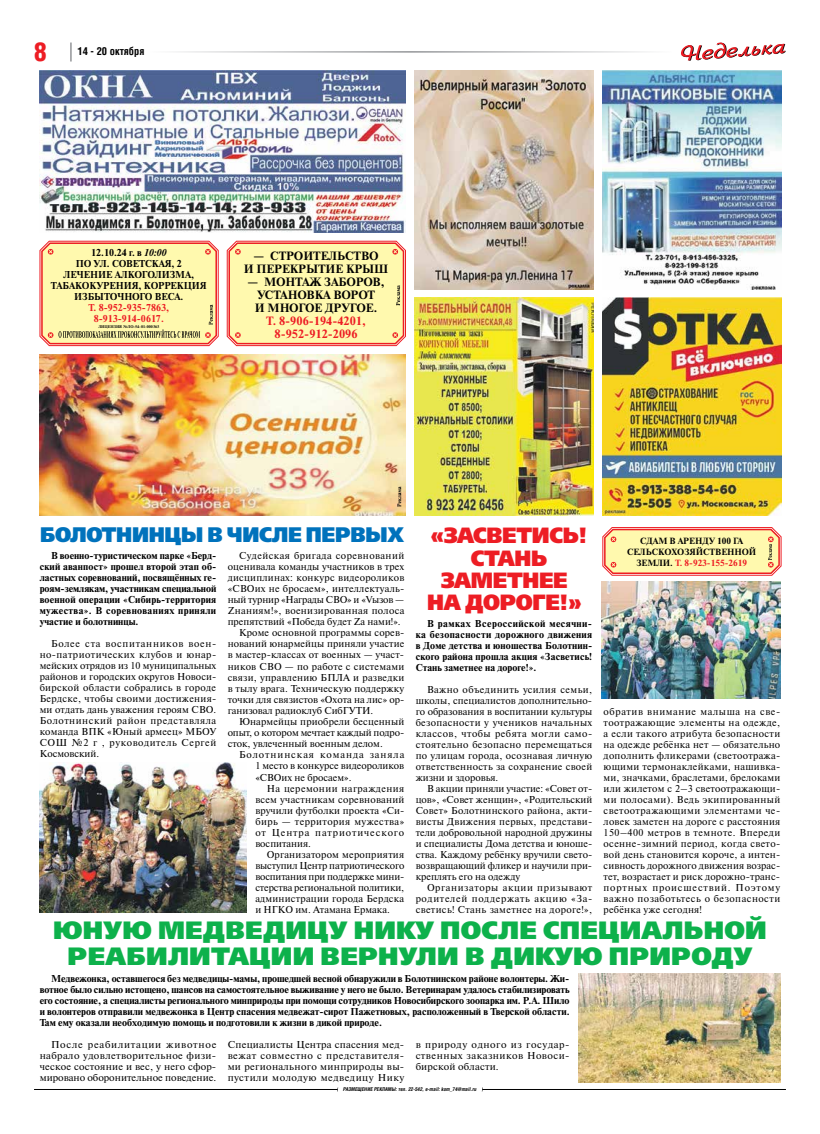
<style>
.page{position:relative;width:820px;height:1134px;background:#fff}
.page>*{position:absolute;margin:0;border:0;box-sizing:border-box;transform-origin:0 0}
.t1{font:25px/26px "Free Set Black C";letter-spacing:.01em;color:#0db14b;text-align:center}
.t2{font:25px "AG Letterica Demi Condensed C";color:#ed1d24}
.t3{font:22px/22.3px "Free Set Black C";letter-spacing:-.015em;color:#ed1d24;text-align:center;scale:.94 1}
.t4{font:21px "Free Set Black C";letter-spacing:-.015em;color:#0072bc;scale:.94 1}
.t5{font:700 12px/13px "Newton C";color:#000;text-align:center}
.t6{font:700 12px/13px "Newton C";color:#ed1d24;text-align:center}
.t7{font:700 10.5px "AG Letterica Condensed C";color:#000}
.t8{font:10px/11px "Newton C";letter-spacing:.015em;color:#000;text-align:justify}
.t9{font:700 10px/11px "Newton C";color:#000;text-align:justify}
.t10{font:10px "Newton C";letter-spacing:-.01em;color:#000}
.t11{font:10px "Newton C";letter-spacing:-.015em;color:#000}
.t12{font:10px "Newton C";letter-spacing:.04em;color:#000}
.t13{font:700 10px/11px "Newton C";color:#ed1d24;text-align:center}
.t14{font:10px "Newton C";letter-spacing:.045em;color:#000}
.t15{font:10px "Newton C";letter-spacing:.095em;color:#000}
.t16{font:10px "Newton C";letter-spacing:.09em;color:#000}
.t17{font:700 9px/11px "Newton C";color:#000;text-align:center}
.t18{font:italic 700 5px "AG Letterica Condensed C";color:#000}
.t19{font:700 4px "Newton C";color:#000}
.s1{font-style:italic}
.s2{color:#ed1d24}
</style>
<div class="page">
<svg style="left:681px;top:42px;width:104px;height:19px"></svg>
<svg style="left:70px;top:43px;width:2px;height:19px"></svg>
<hr style="left:147px;top:51px;width:263px;height:2px;background:#939598">
<hr style="left:410px;top:51px;width:262px;height:2px;background:#939598">
<hr style="left:34px;top:1089px;width:303px;height:1px;background:#000">
<hr style="left:482px;top:1089px;width:303px;height:1px;background:#000">
<img style="left:601px;top:581px;width:179px;height:118px">
<img style="left:578px;top:974px;width:202px;height:109px">
<img style="left:40px;top:763px;width:207px;height:150px">
<svg style="left:226px;top:240px;width:180px;height:106px;background:#fdeba8"></svg>
<svg style="left:602px;top:527px;width:179px;height:49px;background:#fbdca0"></svg>
<img style="left:40px;top:354px;width:365px;height:162px">
<svg style="left:397px;top:486px;width:4px;height:21px"></svg>
<svg style="left:39px;top:240px;width:180px;height:106px;background:#f8e4a3"></svg>
<img style="left:602px;top:71px;width:179px;height:218px">
<img style="left:414px;top:71px;width:178px;height:218px">
<img style="left:602px;top:298px;width:179px;height:218px">
<img style="left:40px;top:71px;width:365px;height:161px">
<img style="left:414px;top:298px;width:178px;height:218px">
<h1 class="t2" style="left:34px;top:37px;width:14px">8</h1>
<p class="t7" style="left:77px;top:45px;width:68px">14 - 20 октября</p>
<p class="t9" style="left:51px;top:247px;width:157px;text-align:center">12.10.24 г. в <span class="s1">10:00<br></span>ПО УЛ. СОВЕТСКАЯ, 2<br>ЛЕЧЕНИЕ АЛКОГОЛИЗМА,<br>ТАБАКОКУРЕНИЯ, КОРРЕКЦИЯ<br>ИЗБЫТОЧНОГО ВЕСА.</p>
<p class="t13" style="left:88px;top:302px;width:82px">Т. 8-952-935-7863,<br>8-913-914-0617.</p>
<p class="t19" style="left:98px;top:325px;width:62px">ЛИЦЕНЗИЯ №ЛО-54-01-000363</p>
<p class="t5" style="left:244px;top:249px;width:146px">— СТРОИТЕЛЬСТВО<br>И ПЕРЕКРЫТИЕ КРЫШ</p>
<p class="t5" style="left:247px;top:275px;width:138px">— МОНТАЖ ЗАБОРОВ,<br>УСТАНОВКА ВОРОТ<br>И МНОГОЕ ДРУГОЕ.</p>
<p class="t6" style="left:266px;top:314px;width:101px">Т. 8-906-194-4201,<br>8-952-912-2096</p>
<h3 class="t4" style="left:40px;top:522px;width:388px">БОЛОТНИНЦЫ В ЧИСЛЕ ПЕРВЫХ</h3>
<p class="t9" style="left:40px;top:550px;width:178px;text-indent:11px">В военно-туристическом парке «Берд&shy;ский аванпост» прошел второй этап об&shy;ластных соревнований, посвящённых ге&shy;роям-землякам, участникам специальной военной операции «Сибирь-территория мужества». В соревнованиях приняли участие и болотнинцы.</p>
<p class="t8" style="left:40px;top:638px;width:178px;text-indent:11px">Более ста воспитанников воен&shy;но-патриотических клубов и юнар&shy;мейских отрядов из 10 муниципальных районов и городских округов Новоси&shy;бирской области собрались в городе Бердске, чтобы своими достижения&shy;ми отдать дань уважения героям СВО.<br>Болотнинский район представляла команда ВПК «Юный армеец» МБОУ СОШ №2 г , руководитель Сергей Космовский.</p>
<h2 class="t3" style="left:427px;top:525px;width:172px">«ЗАСВЕТИСЬ!<br>СТАНЬ<br>ЗАМЕТНЕЕ<br>НА ДОРОГЕ!»</h2>
<p class="t9" style="left:415px;top:618px;width:178px;text-indent:11px">В рамках Всероссийской месячни&shy;ка безопасности дорожного движения в Доме детства и юношества Болотнин&shy;ского района прошла акция «Засветись!<br>Стань заметнее на дороге!».</p>
<p class="t8" style="left:415px;top:684px;width:178px;text-indent:11px">Важно объединить усилия семьи, школы, специалистов дополнительно&shy;го образования в воспитании культуры безопасности у учеников начальных классов, чтобы ребята могли само&shy;стоятельно безопасно перемещаться по улицам города, осознавая личную ответственность за сохранение своей жизни и здоровья.</p>
<p class="t8" style="left:415px;top:783px;width:178px;text-indent:11px">В акции приняли участие: «Совет от&shy;цов», «Совет женщин», «Родительский Совет» Болотнинского района, акти&shy;висты Движения первых, представи&shy;тели добровольной народной дружины и специалисты Дома детства и юноше&shy;ства. Каждому ребёнку вручили свето&shy;возвращающий фликер и научили при&shy;креплять его на одежду</p>
<p class="t8" style="left:415px;top:882px;width:178px;text-indent:11px">Организаторы акции призывают родителей поддержать акцию «За&shy;светись! Стань заметнее на дороге!»,</p>
<p class="t17" style="left:626px;top:535px;width:131px">СДАМ В АРЕНДУ 100 ГА<br>СЕЛЬСКОХОЗЯЙСТВЕННОЙ<br>ЗЕМЛИ. <span class="s2">Т. 8-923-155-2619</span></p>
<p class="t14" style="left:239px;top:550px;width:167px">Судейская бригада соревнований</p>
<p class="t8" style="left:227px;top:561px;width:178px">оценивала команды участников в трех</p>
<p class="t8" style="left:227px;top:572px;width:178px">дисциплинах: конкурс видеороликов</p>
<p class="t8" style="left:227px;top:583px;width:178px">«СВОих не бросаем», интеллектуаль-</p>
<p class="t11" style="left:227px;top:594px;width:178px">ный турнир «Награды СВО» и «Vызов —</p>
<p class="t8" style="left:227px;top:605px;width:178px">Zнаниям!», военизированная полоса</p>
<p class="t8" style="left:227px;top:616px;width:174px">препятствий «Победа будет Zа нами!».</p>
<p class="t8" style="left:239px;top:627px;width:167px">Кроме основной программы сорев-</p>
<p class="t8" style="left:227px;top:638px;width:178px">нований юнармейцы приняли участие</p>
<p class="t8" style="left:227px;top:650px;width:178px">в мастер-классах от военных — участ-</p>
<p class="t8" style="left:227px;top:661px;width:178px">ников СВО — по работе с системами</p>
<p class="t8" style="left:227px;top:672px;width:178px">связи, управлению БПЛА и разведки</p>
<p class="t8" style="left:227px;top:683px;width:178px">в тылу врага. Техническую поддержку</p>
<p class="t8" style="left:227px;top:694px;width:178px">точки для связистов «Охота на лис» ор-</p>
<p class="t8" style="left:227px;top:705px;width:147px">ганизовал радиоклуб СибГУТИ.</p>
<p class="t8" style="left:239px;top:716px;width:167px">Юнармейцы приобрели бесценный</p>
<p class="t10" style="left:227px;top:727px;width:178px">опыт, о котором мечтает каждый подро-</p>
<p class="t8" style="left:227px;top:738px;width:156px">сток, увлеченный военным делом.</p>
<p class="t15" style="left:239px;top:749px;width:167px">Болотнинская команда заняла</p>
<p class="t8" style="left:255px;top:761px;width:150px">1 место в конкурсе видеороликов</p>
<p class="t8" style="left:255px;top:772px;width:98px">«СВОих не бросаем».</p>
<p class="t12" style="left:266px;top:783px;width:139px">На церемонии награждения</p>
<p class="t8" style="left:255px;top:794px;width:150px">всем участникам соревнований</p>
<p class="t8" style="left:255px;top:805px;width:150px">вручили футболки проекта «Си-</p>
<p class="t12" style="left:255px;top:816px;width:150px">бирь — территория мужества»</p>
<p class="t16" style="left:255px;top:827px;width:150px">от Центра патриотического</p>
<p class="t8" style="left:255px;top:838px;width:57px">воспитания.</p>
<p class="t8" style="left:266px;top:849px;width:139px">Организатором мероприятия</p>
<p class="t10" style="left:255px;top:860px;width:150px">выступил Центр патриотического</p>
<p class="t11" style="left:255px;top:871px;width:150px">воспитания при поддержке мини-</p>
<p class="t10" style="left:255px;top:882px;width:150px">стерства региональной политики,</p>
<p class="t8" style="left:255px;top:893px;width:150px">администрации города Бердска</p>
<p class="t8" style="left:255px;top:904px;width:136px">и НГКО им. Атамана Ермака.</p>
<p class="t8" style="left:603px;top:706px;width:178px">обратив внимание малыша на све&shy;тоотражающие элементы на одежде, а если такого атрибута безопасности на одежде ребёнка нет — обязательно дополнить фликерами (светоотража&shy;ющими термонаклейками, нашивка&shy;ми, значками, браслетами, брелоками или жилетом с 2–3 светоотражающи&shy;ми полосами). Ведь экипированный светоотражающими элементами че&shy;ловек заметен на дороге с расстояния 150–400 метров в темноте. Впереди осенне-зимний период, когда свето&shy;вой день становится короче, а интен&shy;сивность дорожного движения возрас&shy;тет, возрастает и риск дорожно-транс&shy;портных происшествий. Поэтому важно позаботьтесь о безопасности ребёнка уже сегодня!</p>
<h1 class="t1" style="left:53px;top:919px;width:714px">ЮНУЮ МЕДВЕДИЦУ НИКУ ПОСЛЕ СПЕЦИАЛЬНОЙ<br>РЕАБИЛИТАЦИИ ВЕРНУЛИ В ДИКУЮ ПРИРОДУ</h1>
<p class="t9" style="left:40px;top:973px;width:531px;text-indent:11px">Медвежонка, оставшегося без медведицы-мамы, прошедшей весной обнаружили в Болотнинском районе волонтеры. Жи&shy;вотное было сильно истощено, шансов на самостоятельное выживание у него не было. Ветеринарам удалось стабилизировать его состояние, а специалисты регионального минприроды при помощи сотрудников Новосибирского зоопарка им. Р.А. Шило и волонтеров отправили медвежонка в Центр спасения медвежат-сирот Пажетновых, расположенный в Тверской области.<br>Там ему оказали необходимую помощь и подготовили к жизни в дикой природе.</p>
<p class="t8" style="left:40px;top:1039px;width:178px;text-indent:11px">После реабилитации животное набрало удовлетворительное физи&shy;ческое состояние и вес, у него сфор&shy;мировано оборонительное поведение.</p>
<p class="t8" style="left:227px;top:1039px;width:178px">Специалисты Центра спасения мед&shy;вежат совместно с представителя&shy;ми регионального минприроды вы&shy;пустили молодую медведицу Нику</p>
<p class="t8" style="left:415px;top:1039px;width:155px">в природу одного из государ&shy;ственных заказников Новоси&shy;бирской области.</p>
<p class="t18" style="left:343px;top:1086px;width:135px">РАЗМЕЩЕНИЕ РЕКЛАМЫ: тел. 22-542, e-mail: kom_74@mail.ru</p>
</div>
